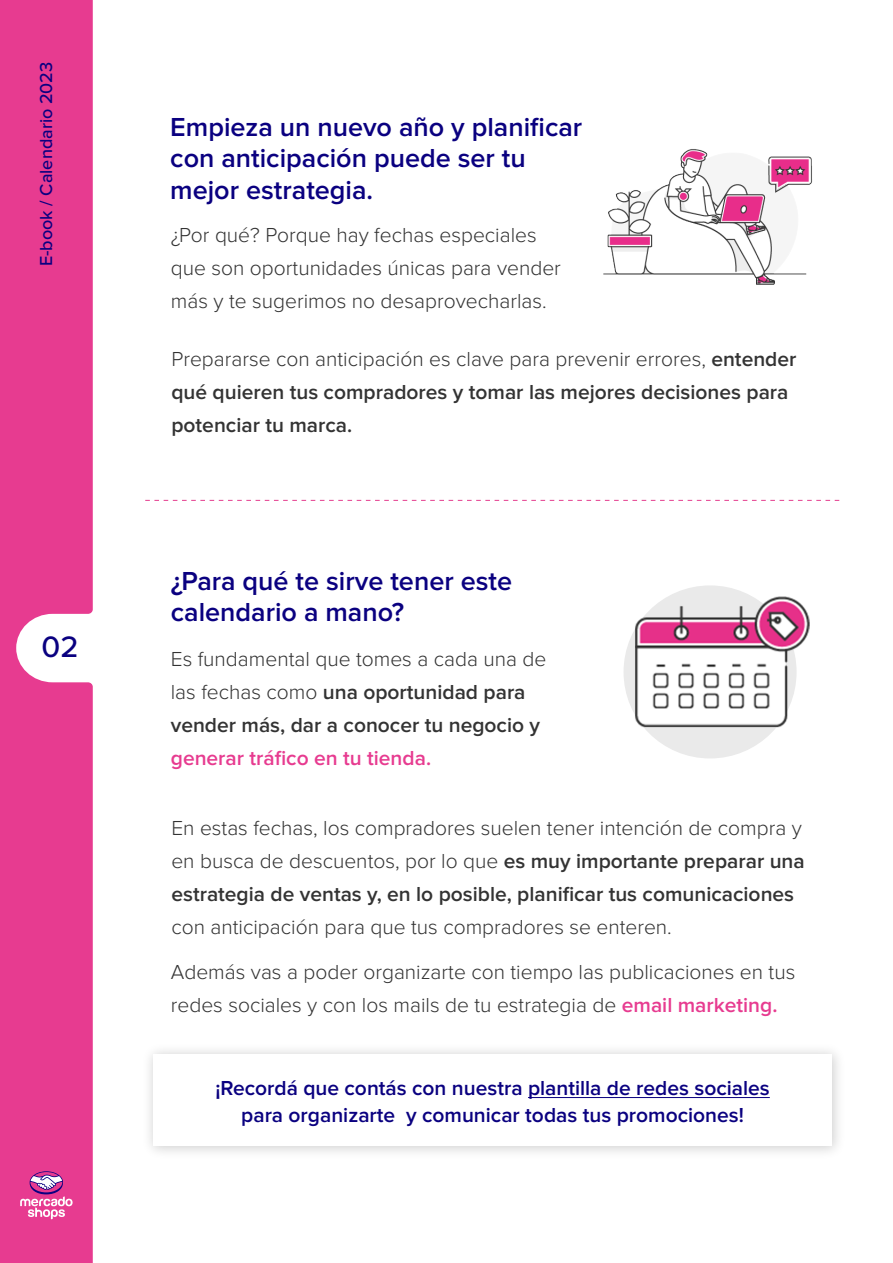
<style>
.page{position:relative;width:893px;height:1263px;background:#fff}
.page>*{position:absolute;margin:0;border:0;box-sizing:border-box;transform-origin:0 0}
.t1{font:500 30.75px "Proxima Nova";color:#0a0080}
.t2{font:600 27px/31.5px "Proxima Nova";color:#0a0080}
.t3{font:300 21px/33px "Proxima Nova";color:#333}
.t4{font:600 21px/33px "Proxima Nova";color:#333}
.t5{font:600 21px/27px "Proxima Nova";color:#0a0080;text-align:center}
.t6{font:600 21px "Proxima Nova";color:#e73b90}
.t7{font:500 18px "Proxima Nova";color:#0a0080}
.s1{font-weight:300}
.s2{font-weight:600}
.s3{font-weight:600;color:#e73b90}
</style>
<div class="page">
<div style="left:0;top:0;width:93px;height:1263px;background:#e73b90"></div>
<svg style="left:20px;top:1171px;width:53px;height:48px;background:#db65a9"></svg>
<svg style="left:145px;top:500px;width:695px;height:1px"></svg>
<div style="left:624px;top:585px;width:173px;height:173px;background:#eaeaea;border-radius:50%"></div>
<img style="left:634px;top:595px;width:176px;height:135px">
<img style="left:603px;top:149px;width:210px;height:136px">
<hr style="left:528px;top:1097px;width:242px;height:1px;background:#0a0080">
<p class="t7" style="left:36px;top:266px;width:206px;rotate:-90deg">E-book / Calendario 2023</p>
<h1 class="t1" style="left:42px;top:629px;width:38px">02</h1>
<p class="t2" style="left:170px;top:112px;width:413px">Empieza un nuevo año y planificar con anticipación puede ser tu mejor estrategia.</p>
<p class="t3" style="left:171px;top:219px;width:391px">¿Por qué? Porque hay fechas especiales que son oportunidades únicas para vender más y te sugerimos no desaprovecharlas.</p>
<p class="t4" style="left:171px;top:343px;width:627px"><span class="s1">Prepararse con anticipación es clave para prevenir errores,</span> entender qué quieren tus compradores y tomar las mejores decisiones para potenciar tu marca.</p>
<p class="t2" style="left:171px;top:566px;width:343px">¿Para qué te sirve tener este calendario a mano?</p>
<p class="t4" style="left:171px;top:644px;width:377px"><span class="s1">Es fundamental que tomes a cada una de las fechas como</span> una oportunidad para vender más, dar a conocer tu negocio y</p>
<p class="t6" style="left:171px;top:746px;width:262px">generar tráfico en tu tienda.</p>
<p class="t3" style="left:171px;top:812px;width:635px">En estas fechas, los compradores suelen tener intención de compra y en busca de descuentos, por lo que <span class="s2">es muy importante preparar una estrategia de ventas y, en lo posible, planificar tus comunicaciones</span></p>
<p class="t3" style="left:171px;top:904px;width:626px;line-height:45.3px">con anticipación para que tus compradores se enteren.<br>Además vas a poder organizarte con tiempo las publicaciones en tus</p>
<p class="t3" style="left:171px;top:989px;width:608px">redes sociales y con los mails de tu estrategia de <span class="s3">email marketing.</span></p>
<p class="t5" style="left:215px;top:1075px;width:556px">¡Recordá que contás con nuestra plantilla de redes sociales para organizarte y comunicar todas tus promociones!</p>
</div>
